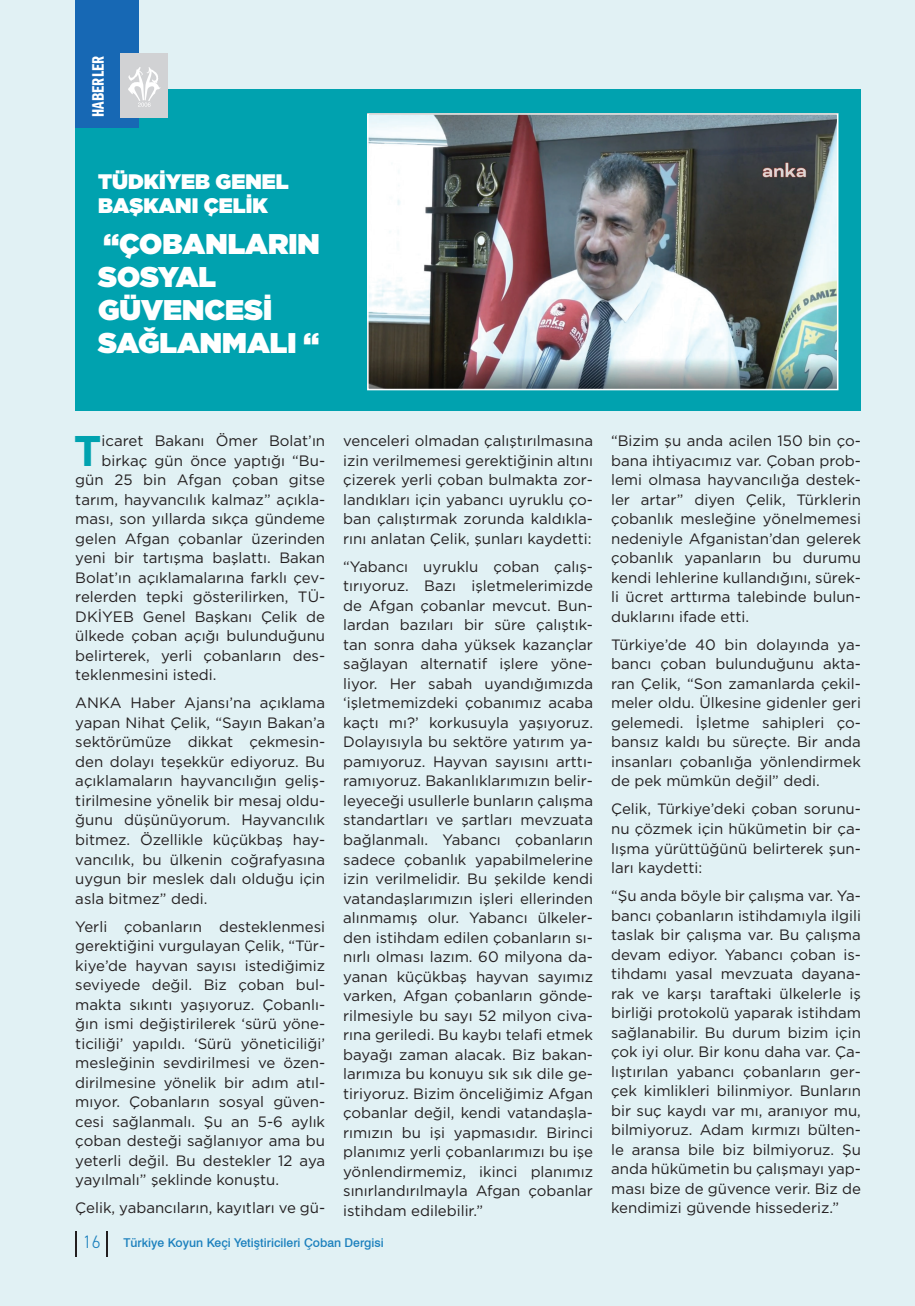
<style>
.page{position:relative;width:915px;height:1306px;background:#fff}
.page>*{position:absolute;margin:0;border:0;box-sizing:border-box;transform-origin:0 0}
.t1{font:700 42.9px "Gotham";color:#00a2af}
.t2{font:900 28.5px/32.7px "Gotham";color:#fff}
.t3{font:900 21px/24.2px "Gotham";color:#fff}
.t4{font:300 18px "DIN2014";color:#1b80bd}
.t5{font:17.25px "Franklin Gothic URW Com Dem";letter-spacing:.01em;color:#fff}
.t6{font:15px/19.5px "Gotham";color:#231f20;text-align:justify}
.t7{font:500 12.15px "Swiss 721 BT";color:#1b80bd}
</style>
<div class="page">
<div style="left:0;top:0;width:914px;height:1305px;background:#e1f1f4"></div>
<hr style="left:914px;top:0;width:1px;height:1305px;background:#e6e7e9">
<div style="left:75px;top:89px;width:785px;height:321px;background:#00a2af"></div>
<img style="left:370px;top:116px;width:465px;height:271px">
<div style="left:367px;top:113px;width:471px;height:277px;border:2px solid #fff"></div>
<hr style="left:75px;top:1230px;width:2px;height:26px;background:#231f20">
<svg style="left:107px;top:1231px;width:1px;height:25px"></svg>
<div style="left:75px;top:0;width:64px;height:128px;background:#1768b4"></div>
<div style="left:121px;top:54px;width:47px;height:64px;background:#d1d2d4"></div>
<svg style="left:128px;top:67px;width:33px;height:40px"></svg>
<p class="t5" style="left:86px;top:117px;width:63px;rotate:-90deg">HABERLER</p>
<h3 class="t3" style="left:98px;top:169px;width:192px">TÜDKİYEB GENEL<br>BAŞKANI ÇELİK</h3>
<h2 class="t2" style="left:98px;top:227px;width:223px">“ÇOBANLARIN<br>SOSYAL<br>GÜVENCESİ<br>SAĞLANMALI “</h2>
<h1 class="t1" style="left:74px;top:422px;width:29px">T</h1>
<p class="t6" style="left:102px;top:431px;width:225px">icaret Bakanı Ömer Bolat’ın</p>
<p class="t6" style="left:102px;top:450px;width:225px">birkaç gün önce yaptığı “Bu-</p>
<p class="t6" style="left:75px;top:470px;width:251px">gün 25 bin Afgan çoban gitse</p>
<p class="t6" style="left:75px;top:489px;width:251px">tarım, hayvancılık kalmaz” açıkla-</p>
<p class="t6" style="left:75px;top:509px;width:251px">ması, son yıllarda sıkça gündeme</p>
<p class="t6" style="left:75px;top:528px;width:251px">gelen Afgan çobanlar üzerinden</p>
<p class="t6" style="left:75px;top:548px;width:251px">yeni bir tartışma başlattı. Bakan</p>
<p class="t6" style="left:75px;top:567px;width:251px">Bolat’ın açıklamalarına farklı çev-</p>
<p class="t6" style="left:75px;top:587px;width:251px">relerden tepki gösterilirken, TÜ-</p>
<p class="t6" style="left:75px;top:606px;width:251px">DKİYEB Genel Başkanı Çelik de</p>
<p class="t6" style="left:75px;top:626px;width:251px">ülkede çoban açığı bulunduğunu</p>
<p class="t6" style="left:75px;top:645px;width:251px">belirterek, yerli çobanların des-</p>
<p class="t6" style="left:75px;top:665px;width:143px">teklenmesini istedi.</p>
<p class="t6" style="left:75px;top:693px;width:251px">ANKA Haber Ajansı’na açıklama yapan Nihat Çelik, “Sayın Bakan’a sektörümüze dikkat çekmesin&shy;den dolayı teşekkür ediyoruz. Bu açıklamaların hayvancılığın geliş&shy;tirilmesine yönelik bir mesaj oldu&shy;ğunu düşünüyorum. Hayvancılık bitmez. Özellikle küçükbaş hay&shy;vancılık, bu ülkenin coğrafyasına uygun bir meslek dalı olduğu için asla bitmez” dedi.</p>
<p class="t6" style="left:75px;top:916px;width:251px">Yerli çobanların desteklenmesi gerektiğini vurgulayan Çelik, “Tür&shy;kiye’de hayvan sayısı istediğimiz seviyede değil. Biz çoban bul&shy;makta sıkıntı yaşıyoruz. Çobanlı&shy;ğın ismi değiştirilerek ‘sürü yöne&shy;ticiliği’ yapıldı. ‘Sürü yöneticiliği’ mesleğinin sevdirilmesi ve özen&shy;dirilmesine yönelik bir adım atıl&shy;mıyor. Çobanların sosyal güven&shy;cesi sağlanmalı. Şu an 5-6 aylık çoban desteği sağlanıyor ama bu yeterli değil. Bu destekler 12 aya yayılmalı” şeklinde konuştu.</p>
<p class="t6" style="left:75px;top:1197px;width:251px">Çelik, yabancıların, kayıtları ve gü-</p>
<p class="t6" style="left:343px;top:431px;width:251px">venceleri olmadan çalıştırılmasına izin verilmemesi gerektiğinin altını çizerek yerli çoban bulmakta zor&shy;landıkları için yabancı uyruklu ço&shy;ban çalıştırmak zorunda kaldıkla&shy;rını anlatan Çelik, şunları kaydetti:</p>
<p class="t6" style="left:343px;top:556px;width:251px">“Yabancı uyruklu çoban çalış&shy;tırıyoruz. Bazı işletmelerimizde de Afgan çobanlar mevcut. Bun&shy;lardan bazıları bir süre çalıştık&shy;tan sonra daha yüksek kazançlar sağlayan alternatif işlere yöne&shy;liyor. Her sabah uyandığımızda ‘işletmemizdeki çobanımız acaba kaçtı mı?’ korkusuyla yaşıyoruz.<br>Dolayısıyla bu sektöre yatırım ya&shy;pamıyoruz. Hayvan sayısını arttı&shy;ramıyoruz. Bakanlıklarımızın belir&shy;leyeceği usullerle bunların çalışma standartları ve şartları mevzuata bağlanmalı. Yabancı çobanların sadece çobanlık yapabilmelerine izin verilmelidir. Bu şekilde kendi vatandaşlarımızın işleri ellerinden alınmamış olur. Yabancı ülkeler&shy;den istihdam edilen çobanların sı&shy;nırlı olması lazım. 60 milyona da&shy;yanan küçükbaş hayvan sayımız varken, Afgan çobanların gönde&shy;rilmesiyle bu sayı 52 milyon civa&shy;rına geriledi. Bu kaybı telafi etmek bayağı zaman alacak. Biz bakan&shy;larımıza bu konuyu sık sık dile ge&shy;tiriyoruz. Bizim önceliğimiz Afgan çobanlar değil, kendi vatandaşla&shy;rımızın bu işi yapmasıdır. Birinci planımız yerli çobanlarımızı bu işe yönlendirmemiz, ikinci planımız sınırlandırılmayla Afgan çobanlar istihdam edilebilir.”</p>
<p class="t4" style="left:83px;top:1230px;width:19px">16</p>
<p class="t7" style="left:123px;top:1234px;width:262px">Türkiye Koyun Keçi Yetiştiricileri Çoban Dergisi</p>
<p class="t6" style="left:611px;top:431px;width:251px">“Bizim şu anda acilen 150 bin ço&shy;bana ihtiyacımız var. Çoban prob&shy;lemi olmasa hayvancılığa destek&shy;ler artar” diyen Çelik, Türklerin çobanlık mesleğine yönelmemesi nedeniyle Afganistan’dan gelerek çobanlık yapanların bu durumu kendi lehlerine kullandığını, sürek&shy;li ücret arttırma talebinde bulun&shy;duklarını ifade etti.</p>
<p class="t6" style="left:611px;top:634px;width:251px">Türkiye’de 40 bin dolayında ya&shy;bancı çoban bulunduğunu akta&shy;ran Çelik, “Son zamanlarda çekil&shy;meler oldu. Ülkesine gidenler geri gelemedi. İşletme sahipleri ço&shy;bansız kaldı bu süreçte. Bir anda insanları çobanlığa yönlendirmek de pek mümkün değil” dedi.</p>
<p class="t6" style="left:611px;top:799px;width:251px">Çelik, Türkiye’deki çoban sorunu&shy;nu çözmek için hükümetin bir ça&shy;lışma yürüttüğünü belirterek şun&shy;ları kaydetti:</p>
<p class="t6" style="left:611px;top:885px;width:251px">“Şu anda böyle bir çalışma var. Ya&shy;bancı çobanların istihdamıyla ilgili taslak bir çalışma var. Bu çalışma devam ediyor. Yabancı çoban is&shy;tihdamı yasal mevzuata dayana&shy;rak ve karşı taraftaki ülkelerle iş birliği protokolü yaparak istihdam sağlanabilir. Bu durum bizim için çok iyi olur. Bir konu daha var. Ça&shy;lıştırılan yabancı çobanların ger&shy;çek kimlikleri bilinmiyor. Bunların bir suç kaydı var mı, aranıyor mu, bilmiyoruz. Adam kırmızı bülten&shy;le aransa bile biz bilmiyoruz. Şu anda hükümetin bu çalışmayı yap&shy;ması bize de güvence verir. Biz de kendimizi güvende hissederiz.”</p>
</div>
